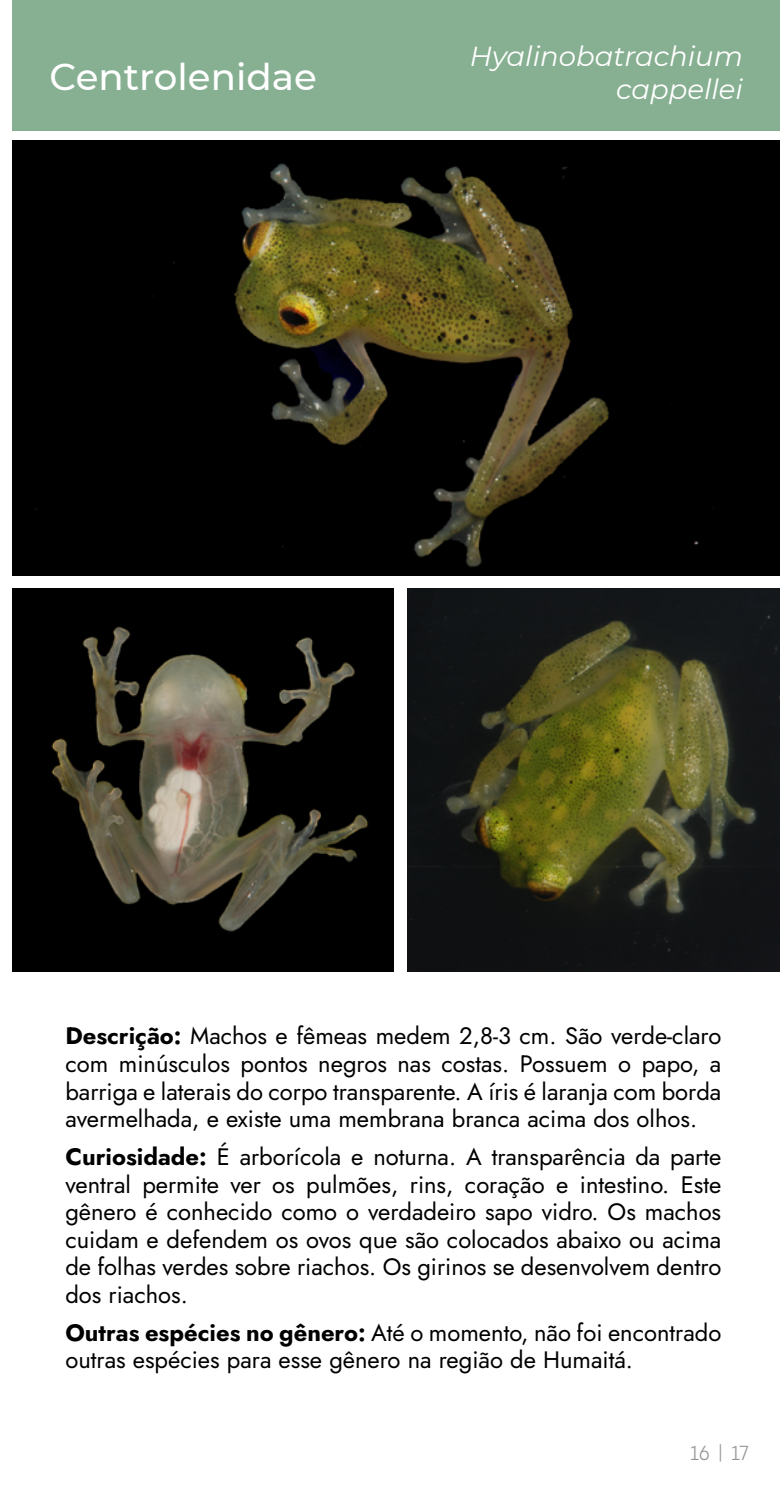
<style>
.page{position:relative;width:780px;height:1489px;background:#fff}
.page>*{position:absolute;margin:0;border:0;box-sizing:border-box;transform-origin:0 0}
.t1{font:500 37.25px "Montserrat";color:#fff}
.t2{font:italic 27.5px/33px "Montserrat";color:#fff;text-align:right}
.t3{font:23.75px/27.5px "Jost";color:#000;text-align:justify}
.t4{font:20px "PP Pangram Sans Compact";color:#949494}
.s1{font-weight:700}
</style>
<div class="page">
<div style="left:12px;top:0;width:768px;height:130px;background:#86b091"></div>
<img style="left:12px;top:141px;width:768px;height:434px">
<img style="left:12px;top:588px;width:381px;height:383px">
<img style="left:407px;top:588px;width:373px;height:383px">
<h1 class="t1" style="left:50px;top:51px;width:269px">Centrolenidae</h1>
<p class="t2" style="left:470px;top:39px;width:274px">Hyalinobatrachium cappellei</p>
<p class="t3" style="left:65px;top:1022px;width:657px"><span class="s1">Descrição:</span> Machos e fêmeas medem 2,8-3 cm. São verde-claro com minúsculos pontos negros nas costas. Possuem o papo, a barriga e laterais do corpo transparente. A íris é laranja com borda avermelhada, e existe uma membrana branca acima dos olhos.</p>
<p class="t3" style="left:65px;top:1143px;width:657px"><span class="s1">Curiosidade:</span> É arborícola e noturna. A transparência da parte ventral permite ver os pulmões, rins, coração e intestino. Este gênero é conhecido como o verdadeiro sapo vidro. Os machos cuidam e defendem os ovos que são colocados abaixo ou acima de folhas verdes sobre riachos. Os girinos se desenvolvem dentro dos riachos.</p>
<p class="t3" style="left:65px;top:1318px;width:657px"><span class="s1">Outras espécies no gênero:</span> Até o momento, não foi encontrado outras espécies para esse gênero na região de Humaitá.</p>
<p class="t4" style="left:691px;top:1440px;width:59px">16 | 17</p>
</div>
